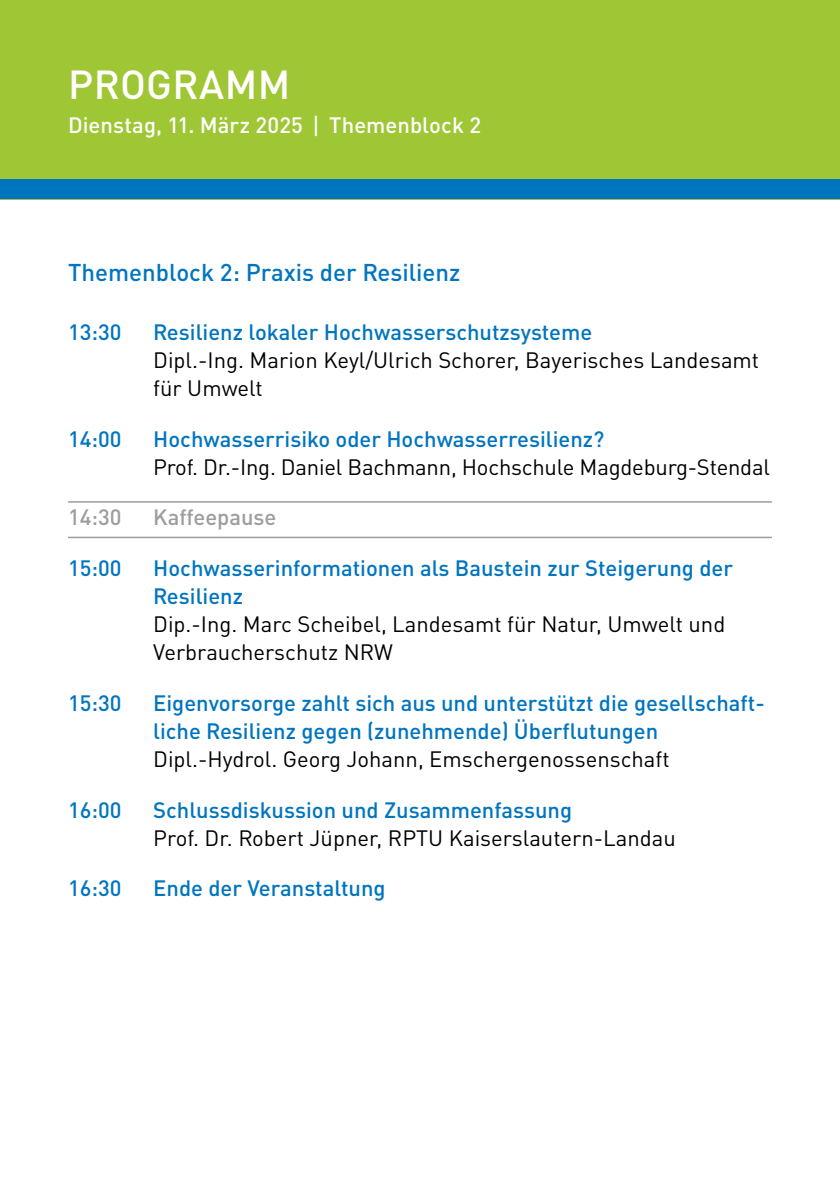
<style>
.page{position:relative;width:840px;height:1191px;background:#fff}
.page>*{position:absolute;margin:0;border:0;box-sizing:border-box;transform-origin:0 0}
.t1{font:500 40px "DINOT";letter-spacing:.01em;color:#fff}
.t2{font:500 24px "DINOT";color:#0075bf}
.t3{font:500 22px/28px "DINOT";color:#0075bf}
.t4{font:22px/28px "DINOT";color:#000}
.t5{font:500 22px "DINOT";letter-spacing:.005em;color:#fff}
.t6{font:500 22px "DINOT";color:#9d9d9c}
</style>
<div class="page">
<div style="left:0;top:0;width:839px;height:199px;background:#9fc735"></div>
<hr style="left:68px;top:501px;width:703px;height:1px;background:#9d9d9c">
<hr style="left:68px;top:536px;width:703px;height:2px;background:#9d9d9c">
<div style="left:0;top:180px;width:839px;height:19px;background:#0075bf"></div>
<h1 class="t1" style="left:68px;top:53px;width:223px">PROGRAMM</h1>
<p class="t5" style="left:68px;top:108px;width:414px">Dienstag, 11. März 2025 Themenblock 2</p>
<p class="t2" style="left:68px;top:253px;width:393px">Themenblock 2: Praxis der Resilienz</p>
<p class="t3" style="left:68px;top:316px;width:55px">13:30</p>
<p class="t3" style="left:153px;top:316px;width:440px">Resilienz lokaler Hochwasserschutzsysteme</p>
<p class="t4" style="left:153px;top:344px;width:607px">Dipl.-Ing. Marion Keyl/Ulrich Schorer, Bayerisches Landesamt für Umwelt</p>
<p class="t3" style="left:68px;top:423px;width:55px">14:00</p>
<p class="t3" style="left:153px;top:423px;width:452px">Hochwasserrisiko oder Hochwasserresilienz?</p>
<p class="t4" style="left:153px;top:451px;width:618px">Prof. Dr.-Ing. Daniel Bachmann, Hochschule Magdeburg-Stendal</p>
<p class="t6" style="left:68px;top:500px;width:55px">14:30</p>
<p class="t6" style="left:153px;top:500px;width:125px">Kaffeepause</p>
<p class="t3" style="left:68px;top:553px;width:55px">15:00</p>
<p class="t3" style="left:153px;top:553px;width:581px">Hochwasserinformationen als Baustein zur Steigerung der<br>Resilienz</p>
<p class="t4" style="left:153px;top:609px;width:573px">Dip.-Ing. Marc Scheibel, Landesamt für Natur, Umwelt und<br>Verbraucherschutz NRW</p>
<p class="t3" style="left:68px;top:687px;width:55px">15:30</p>
<p class="t3" style="left:153px;top:687px;width:612px">Eigenvorsorge zahlt sich aus und unterstützt die gesellschaft&shy;liche Resilienz gegen (zunehmende) Überflutungen</p>
<p class="t4" style="left:153px;top:743px;width:517px">Dipl.-Hydrol. Georg Johann, Emschergenossenschaft</p>
<p class="t3" style="left:68px;top:794px;width:55px">16:00</p>
<p class="t3" style="left:153px;top:794px;width:420px">Schlussdiskussion und Zusammenfassung</p>
<p class="t4" style="left:153px;top:822px;width:524px">Prof. Dr. Robert Jüpner, RPTU Kaiserslautern-Landau</p>
<p class="t3" style="left:68px;top:873px;width:55px">16:30</p>
<p class="t3" style="left:153px;top:873px;width:234px">Ende der Veranstaltung</p>
</div>
